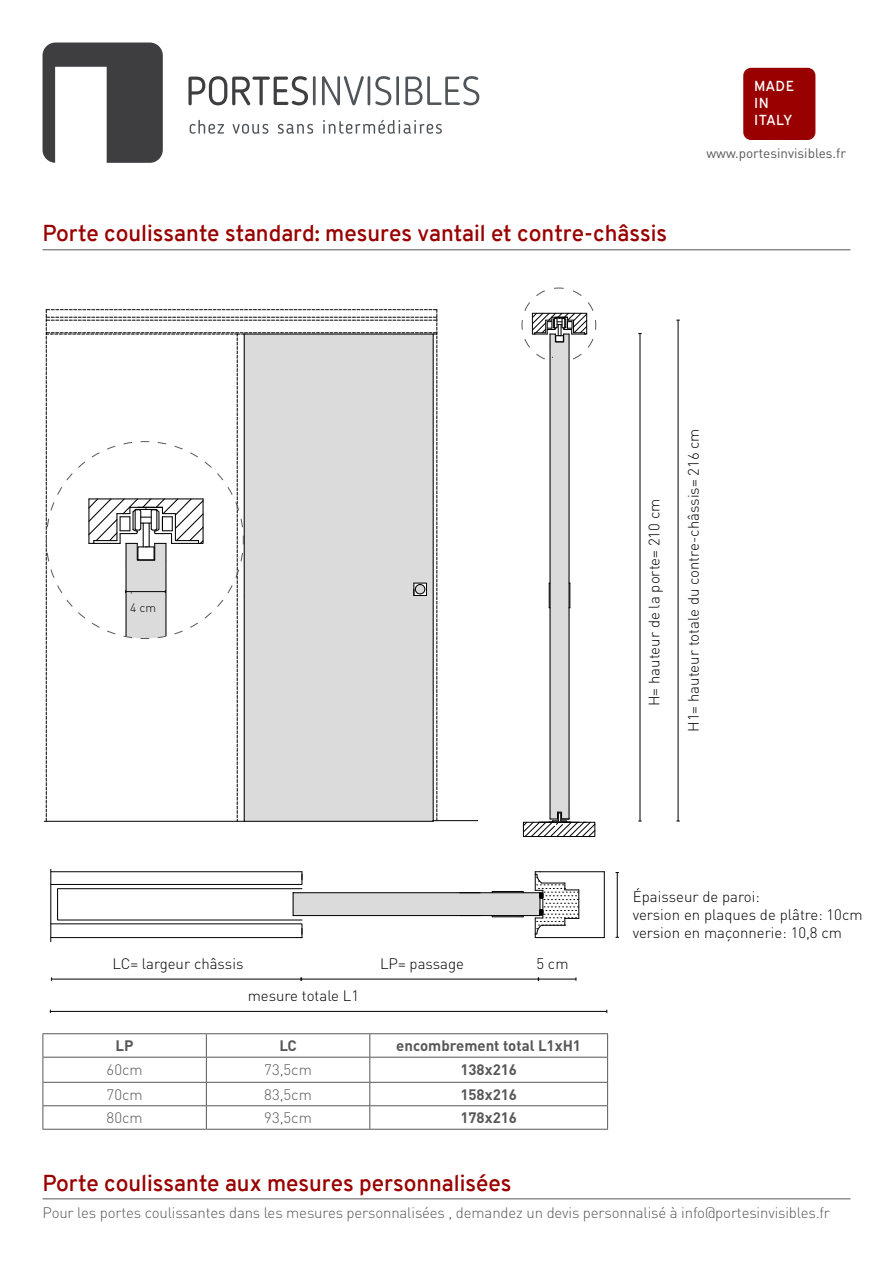
<style>
.page{position:relative;width:893px;height:1263px;background:#fff}
.page>*{position:absolute;margin:0;border:0;box-sizing:border-box;transform-origin:0 0}
.t1{font:600 22.5px "Overpass";color:#900}
.t2{font:300 15px/18px "DIN Pro";color:#000}
.t3{font:300 15px "DIN Pro";letter-spacing:-.01em;color:#58585a}
.t4{font:700 15px "DIN Pro";color:#58585a}
.t5{font:600 14.1px/17px "Overpass";letter-spacing:.01em;color:#fff}
.t6{font:13.5px "DIN Pro";color:#58585a}
.t7{font:300 12.15px "DIN Pro";color:#000}
</style>
<div class="page">
<div style="left:743px;top:68px;width:72px;height:72px;background:#900;border-radius:8px"></div>
<svg style="left:43px;top:43px;width:120px;height:120px"></svg>
<svg style="left:188px;top:76px;width:120px;height:29px"></svg>
<hr style="left:313px;top:76px;width:3px;height:29px;background:#505559">
<svg style="left:322px;top:76px;width:42px;height:29px"></svg>
<hr style="left:368px;top:76px;width:2px;height:29px;background:#505559">
<svg style="left:375px;top:76px;width:16px;height:29px"></svg>
<hr style="left:396px;top:76px;width:3px;height:29px;background:#505559">
<svg style="left:405px;top:76px;width:74px;height:29px"></svg>
<svg style="left:190px;top:120px;width:34px;height:14px"></svg>
<svg style="left:232px;top:124px;width:36px;height:10px"></svg>
<svg style="left:278px;top:124px;width:35px;height:10px"></svg>
<svg style="left:323px;top:120px;width:119px;height:14px"></svg>
<hr style="left:535px;top:937px;width:69px;height:1px;background:#000">
<hr style="left:535px;top:871px;width:69px;height:1px;background:#000">
<hr style="left:50px;top:870px;width:1px;height:72px;background:#000">
<hr style="left:604px;top:872px;width:1px;height:65px;background:#000">
<svg style="left:50px;top:871px;width:529px;height:67px"></svg>
<div style="left:57px;top:888px;width:245px;height:32px;border:1px solid #000"></div>
<hr style="left:302px;top:979px;width:237px;height:1px;background:#000">
<hr style="left:538px;top:979px;width:38px;height:1px;background:#000">
<hr style="left:617px;top:872px;width:1px;height:65px;background:#000">
<hr style="left:51px;top:979px;width:250px;height:1px;background:#000">
<hr style="left:640px;top:333px;width:1px;height:488px;background:#000">
<hr style="left:678px;top:320px;width:1px;height:501px;background:#000">
<hr style="left:50px;top:1011px;width:557px;height:1px;background:#000">
<svg style="left:46px;top:309px;width:392px;height:513px"></svg>
<hr style="left:43px;top:1033px;width:163px;height:1px;background:#58585a">
<hr style="left:206px;top:1033px;width:164px;height:1px;background:#58585a">
<hr style="left:370px;top:1033px;width:238px;height:1px;background:#58585a">
<hr style="left:43px;top:1057px;width:163px;height:1px;background:#58585a">
<hr style="left:206px;top:1057px;width:164px;height:1px;background:#58585a">
<hr style="left:370px;top:1057px;width:238px;height:1px;background:#58585a">
<hr style="left:43px;top:1082px;width:163px;height:1px;background:#58585a">
<hr style="left:206px;top:1082px;width:164px;height:1px;background:#58585a">
<hr style="left:370px;top:1082px;width:238px;height:1px;background:#58585a">
<hr style="left:43px;top:1105px;width:163px;height:1px;background:#58585a">
<svg style="left:43px;top:1034px;width:1px;height:95px"></svg>
<hr style="left:206px;top:1105px;width:164px;height:1px;background:#58585a">
<svg style="left:206px;top:1034px;width:1px;height:95px"></svg>
<hr style="left:370px;top:1105px;width:238px;height:1px;background:#58585a">
<svg style="left:369px;top:1034px;width:1px;height:95px"></svg>
<svg style="left:607px;top:1034px;width:1px;height:95px"></svg>
<hr style="left:43px;top:1129px;width:163px;height:1px;background:#58585a">
<hr style="left:206px;top:1129px;width:164px;height:1px;background:#58585a">
<hr style="left:370px;top:1129px;width:238px;height:1px;background:#58585a">
<svg style="left:521px;top:287px;width:75px;height:550px"></svg>
<hr style="left:43px;top:249px;width:807px;height:1px;background:#58585a">
<hr style="left:43px;top:1198px;width:807px;height:1px;background:#58585a">
<p class="t5" style="left:754px;top:78px;width:42px">MADE<br>IN<br>ITALY</p>
<h1 class="t1" style="left:43px;top:217px;width:626px">Porte coulissante standard: mesures vantail et contre-châssis</h1>
<p class="t6" style="left:706px;top:144px;width:141px">www.portesinvisibles.fr</p>
<p class="t7" style="left:130px;top:600px;width:28px">4 cm</p>
<p class="t2" style="left:644px;top:706px;width:209px;rotate:-90deg">H= hauteur de la porte= 210 cm</p>
<p class="t2" style="left:684px;top:732px;width:305px;rotate:-90deg">H1= hauteur totale du contre-châssis= 216 cm</p>
<p class="t2" style="left:112px;top:954px;width:132px">LC= largeur châssis</p>
<p class="t2" style="left:248px;top:986px;width:113px">mesure totale L1</p>
<p class="t2" style="left:380px;top:954px;width:86px">LP= passage</p>
<p class="t2" style="left:536px;top:954px;width:34px">5 cm</p>
<p class="t4" style="left:116px;top:1035px;width:20px">LP</p>
<p class="t4" style="left:279px;top:1035px;width:19px">LC</p>
<p class="t4" style="left:396px;top:1035px;width:186px">encombrement total L1xH1</p>
<p class="t3" style="left:107px;top:1059px;width:37px">60cm</p>
<p class="t3" style="left:264px;top:1059px;width:49px">73,5cm</p>
<p class="t4" style="left:460px;top:1059px;width:58px">138x216</p>
<p class="t3" style="left:107px;top:1084px;width:37px">70cm</p>
<p class="t3" style="left:264px;top:1084px;width:49px">83,5cm</p>
<p class="t4" style="left:460px;top:1084px;width:58px">158x216</p>
<p class="t3" style="left:107px;top:1107px;width:37px">80cm</p>
<p class="t3" style="left:264px;top:1107px;width:49px">93,5cm</p>
<p class="t4" style="left:460px;top:1107px;width:58px">178x216</p>
<h1 class="t1" style="left:43px;top:1167px;width:471px">Porte coulissante aux mesures personnalisées</h1>
<p class="t2" style="left:633px;top:887px;width:231px">Épaisseur de paroi:<br>version en plaques de plâtre: 10cm version en maçonnerie: 10,8 cm</p>
<p class="t3" style="left:43px;top:1203px;width:789px">Pour les portes coulissantes dans les mesures personnalisées , demandez un devis personnalisé à info@portesinvisibles.fr</p>
</div>
